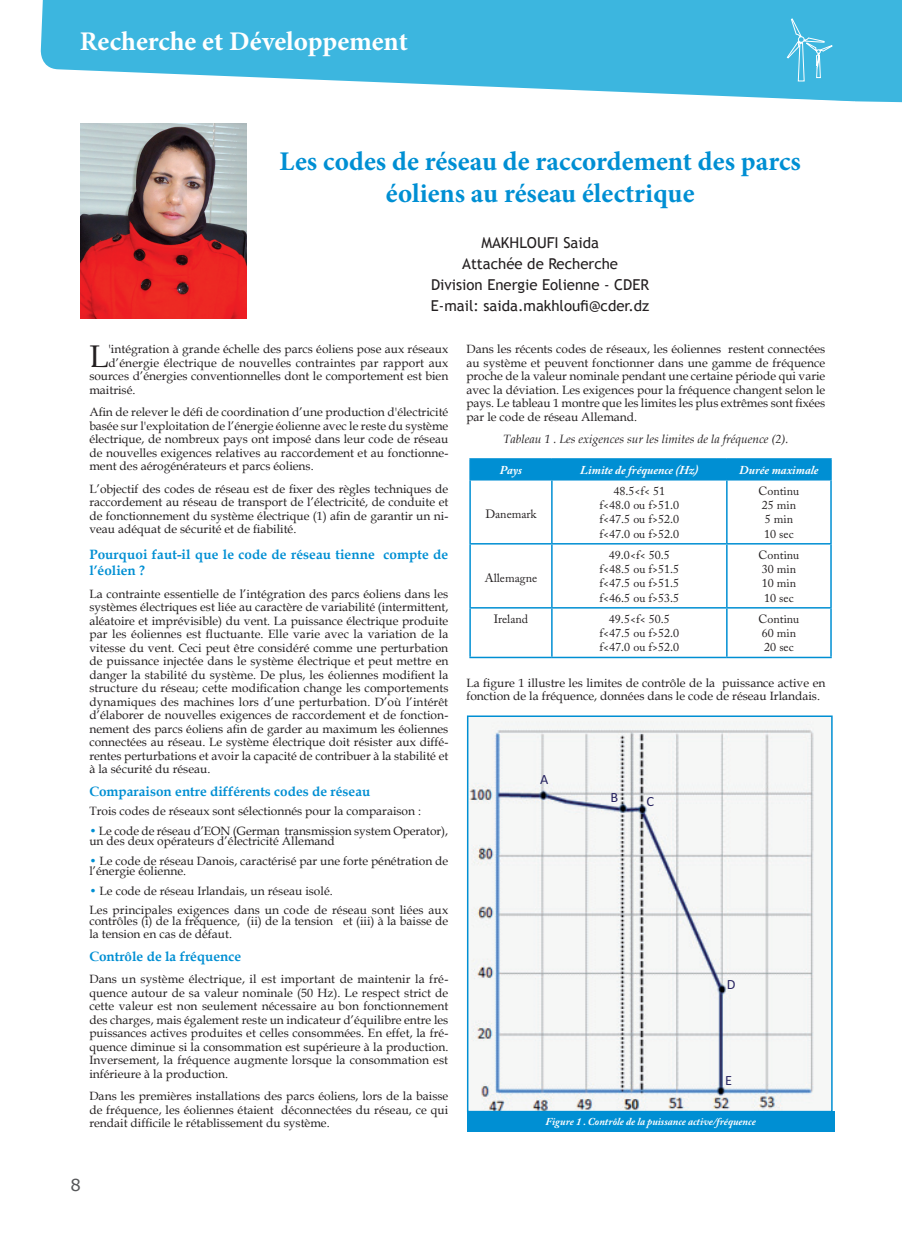
<style>
.page{position:relative;width:902px;height:1246px;background:#fff}
.page>*{position:absolute;margin:0;border:0;box-sizing:border-box;transform-origin:0 0}
.t1{font:31.35px "Book Antiqua";color:#231f20}
.t2{font:700 27px/32.4px "Minion Pro";color:#008fd3;text-align:center}
.t3{font:700 27px "Minion Pro";color:#fff}
.t4{font:16.5px "Verdana";color:#57585a}
.t5{font:15px/21px "Trebuchet MS";color:#231f20;text-align:center}
.t6{font:14.1px "Calibri";color:#272360}
.t7{font:700 13.5px/16.5px "Book Antiqua";color:#008fd3}
.t8{font:12px/13.5px "Book Antiqua";color:#231f20;text-align:justify}
.t9{font:12px/14.4px "Adobe Caslon Pro";color:#231f20;text-align:center}
.t10{font:italic 12px "Book Antiqua";color:#231f20}
.t11{font:italic 700 12px "Adobe Caslon Pro";color:#fff}
.t12{font:italic 700 10.5px "Adobe Caslon Pro";color:#fff}
.s1{color:#008fd3}
</style>
<div class="page">
<hr style="left:552px;top:458px;width:174px;height:2px;background:#008fd3">
<hr style="left:726px;top:458px;width:105px;height:2px;background:#008fd3">
<hr style="left:469px;top:543px;width:83px;height:1px;background:#008fd3">
<hr style="left:552px;top:543px;width:174px;height:1px;background:#008fd3">
<hr style="left:726px;top:543px;width:105px;height:1px;background:#008fd3">
<hr style="left:469px;top:458px;width:83px;height:2px;background:#008fd3">
<div style="left:469px;top:459px;width:362px;height:21px;background:#008fd3"></div>
<hr style="left:469px;top:480px;width:2px;height:63px;background:#008fd3">
<hr style="left:469px;top:544px;width:2px;height:63px;background:#008fd3">
<hr style="left:469px;top:607px;width:83px;height:2px;background:#008fd3">
<hr style="left:469px;top:609px;width:2px;height:48px;background:#008fd3">
<hr style="left:469px;top:657px;width:83px;height:1px;background:#008fd3">
<hr style="left:552px;top:479px;width:174px;height:1px;background:#008fd3">
<hr style="left:551px;top:480px;width:1px;height:63px;background:#008fd3">
<hr style="left:551px;top:544px;width:1px;height:63px;background:#008fd3">
<hr style="left:552px;top:607px;width:174px;height:2px;background:#008fd3">
<hr style="left:551px;top:609px;width:1px;height:48px;background:#008fd3">
<hr style="left:552px;top:657px;width:174px;height:1px;background:#008fd3">
<hr style="left:726px;top:479px;width:105px;height:1px;background:#008fd3">
<hr style="left:726px;top:480px;width:1px;height:63px;background:#008fd3">
<hr style="left:830px;top:480px;width:1px;height:63px;background:#008fd3">
<hr style="left:726px;top:544px;width:1px;height:63px;background:#008fd3">
<hr style="left:830px;top:544px;width:1px;height:63px;background:#008fd3">
<hr style="left:726px;top:607px;width:105px;height:2px;background:#008fd3">
<hr style="left:726px;top:609px;width:1px;height:48px;background:#008fd3">
<hr style="left:830px;top:609px;width:1px;height:48px;background:#008fd3">
<hr style="left:726px;top:657px;width:105px;height:1px;background:#008fd3">
<svg style="left:40px;top:0;width:733px;height:98px;background:#59c1e3"></svg>
<div style="left:467px;top:1111px;width:367px;height:21px;background:#008fd3"></div>
<img style="left:470px;top:721px;width:344px;height:388px">
<div style="left:467px;top:715px;width:365px;height:397px;border:2px solid #008fd3"></div>
<img style="left:81px;top:123px;width:165px;height:196px">
<svg style="left:773px;top:0;width:128px;height:103px;background:#46b9e0"></svg>
<h2 class="t3" style="left:80px;top:22px;width:329px">Recherche et Développement</h2>
<h2 class="t2" style="left:279px;top:145px;width:522px">Les codes de réseau de raccordement des parcs éoliens au réseau électrique</h2>
<p class="t5" style="left:431px;top:232px;width:220px">MAKHLOUFI Saida<br>Attachée de Recherche<br>Division Energie Eolienne - CDER<br>E-mail: saida.makhloufi@cder.dz</p>
<h1 class="t1" style="left:89px;top:334px;width:21px">L</h1>
<p class="t8" style="left:108px;top:342px;width:341px">'intégration à grande échelle des parcs éoliens pose aux réseaux</p>
<p class="t8" style="left:108px;top:356px;width:341px">d’énergie électrique de nouvelles contraintes par rapport aux</p>
<p class="t8" style="left:89px;top:369px;width:360px">sources d’énergies conventionnelles dont le comportement est bien</p>
<p class="t8" style="left:89px;top:383px;width:48px">maitrisé.</p>
<p class="t8" style="left:89px;top:405px;width:360px">Afin de relever le défi de coordination d’une production d'électricité basée sur l'exploitation de l’énergie éolienne avec le reste du système électrique, de nombreux pays ont imposé dans leur code de réseau de nouvelles exigences relatives au raccordement et au fonctionne&shy;ment des aérogénérateurs et parcs éoliens.</p>
<p class="t8" style="left:89px;top:482px;width:360px">L’objectif des codes de réseau est de fixer des règles techniques de raccordement au réseau de transport de l’électricité, de conduite et de fonctionnement du système électrique (1) afin de garantir un ni&shy;veau adéquat de sécurité et de fiabilité.</p>
<p class="t7" style="left:89px;top:546px;width:360px">Pourquoi faut-il que le code de réseau tienne compte de l’éolien ?</p>
<p class="t8" style="left:89px;top:587px;width:360px">La contrainte essentielle de l’intégration des parcs éoliens dans les systèmes électriques est liée au caractère de variabilité (intermittent, aléatoire et imprévisible) du vent. La puissance électrique produite par les éoliennes est fluctuante. Elle varie avec la variation de la vitesse du vent. Ceci peut être considéré comme une perturbation de puissance injectée dans le système électrique et peut mettre en danger la stabilité du système. De plus, les éoliennes modifient la structure du réseau; cette modification change les comportements dynamiques des machines lors d’une perturbation. D’où l’intérêt d’élaborer de nouvelles exigences de raccordement et de fonction&shy;nement des parcs éoliens afin de garder au maximum les éoliennes connectées au réseau. Le système électrique doit résister aux diffé&shy;rentes perturbations et avoir la capacité de contribuer à la stabilité et à la sécurité du réseau.</p>
<p class="t7" style="left:89px;top:783px;width:282px">Comparaison entre différents codes de réseau</p>
<p class="t8" style="left:89px;top:804px;width:333px">Trois codes de réseaux sont sélectionnés pour la comparaison :</p>
<p class="t8" style="left:89px;top:825px;width:360px;line-height:10.5px"><span class="s1">•</span> Le code de réseau d’EON (German transmission system Operator), un des deux opérateurs d’électricité Allemand</p>
<p class="t8" style="left:89px;top:855px;width:360px;line-height:10.5px"><span class="s1">•</span> Le code de réseau Danois, caractérisé par une forte pénétration de l’énergie éolienne.</p>
<p class="t8" style="left:89px;top:881px;width:360px;line-height:19.5px"><span class="s1">•</span> Le code de réseau Irlandais, un réseau isolé.<br>Les principales exigences dans un code de réseau sont liées aux</p>
<p class="t8" style="left:89px;top:914px;width:360px">contrôles (i) de la fréquence, (ii) de la tension et (iii) à la baisse de la tension en cas de défaut.</p>
<p class="t7" style="left:89px;top:948px;width:153px">Contrôle de la fréquence</p>
<p class="t8" style="left:89px;top:972px;width:360px">Dans un système électrique, il est important de maintenir la fré&shy;quence autour de sa valeur nominale (50 Hz). Le respect strict de cette valeur est non seulement nécessaire au bon fonctionnement des charges, mais également reste un indicateur d’équilibre entre les puissances actives produites et celles consommées. En effet, la fré&shy;quence diminue si la consommation est supérieure à la production.<br>Inversement, la fréquence augmente lorsque la consommation est inférieure à la production.</p>
<p class="t8" style="left:89px;top:1089px;width:360px">Dans les premières installations des parcs éoliens, lors de la baisse de fréquence, les éoliennes étaient déconnectées du réseau, ce qui rendait difficile le rétablissement du système.</p>
<p class="t8" style="left:466px;top:342px;width:360px">Dans les récents codes de réseaux, les éoliennes restent connectées au système et peuvent fonctionner dans une gamme de fréquence proche de la valeur nominale pendant une certaine période qui varie avec la déviation. Les exigences pour la fréquence changent selon le pays. Le tableau 1 montre que les limites les plus extrêmes sont fixées par le code de réseau Allemand.</p>
<p class="t10" style="left:503px;top:431px;width:287px">Tableau 1 . Les exigences sur les limites de la fréquence (2).</p>
<p class="t11" style="left:500px;top:463px;width:24px">Pays</p>
<p class="t11" style="left:580px;top:463px;width:120px">Limite de fréquence (Hz)</p>
<p class="t11" style="left:739px;top:463px;width:81px">Durée maximale</p>
<p class="t9" style="left:485px;top:507px;width:53px">Danemark</p>
<p class="t9" style="left:599px;top:483px;width:81px">48.5&lt;f&lt; 51 f&lt;48.0 ou f&gt;51.0 f&lt;47.5 ou f&gt;52.0 f&lt;47.0 ou f&gt;52.0</p>
<p class="t9" style="left:758px;top:483px;width:42px;text-align:left">Continu<br>25 min<br>5 min<br>10 sec</p>
<p class="t9" style="left:485px;top:571px;width:54px">Allemagne</p>
<p class="t9" style="left:599px;top:547px;width:81px">49.0&lt;f&lt; 50.5 f&lt;48.5 ou f&gt;51.5 f&lt;47.5 ou f&gt;51.5 f&lt;46.5 ou f&gt;53.5</p>
<p class="t9" style="left:758px;top:547px;width:42px;text-align:left">Continu<br>30 min<br>10 min<br>10 sec</p>
<p class="t9" style="left:494px;top:611px;width:36px">Ireland</p>
<p class="t9" style="left:599px;top:611px;width:81px">49.5&lt;f&lt; 50.5 f&lt;47.5 ou f&gt;52.0 f&lt;47.0 ou f&gt;52.0</p>
<p class="t9" style="left:758px;top:611px;width:42px;text-align:left">Continu<br>60 min<br>20 sec</p>
<p class="t8" style="left:466px;top:676px;width:360px">La figure 1 illustre les limites de contrôle de la puissance active en fonction de la fréquence, données dans le code de réseau Irlandais.</p>
<p class="t6" style="left:540px;top:771px;width:10px">A</p>
<p class="t6" style="left:610px;top:788px;width:9px">B</p>
<p class="t6" style="left:646px;top:792px;width:9px">C</p>
<p class="t6" style="left:726px;top:975px;width:10px">D</p>
<p class="t6" style="left:725px;top:1071px;width:8px">E</p>
<p class="t12" style="left:545px;top:1115px;width:212px">Figure 1 . Contrôle de la puissance active/fréquence</p>
<h3 class="t4" style="left:70px;top:1173px;width:12px">8</h3>
</div>
